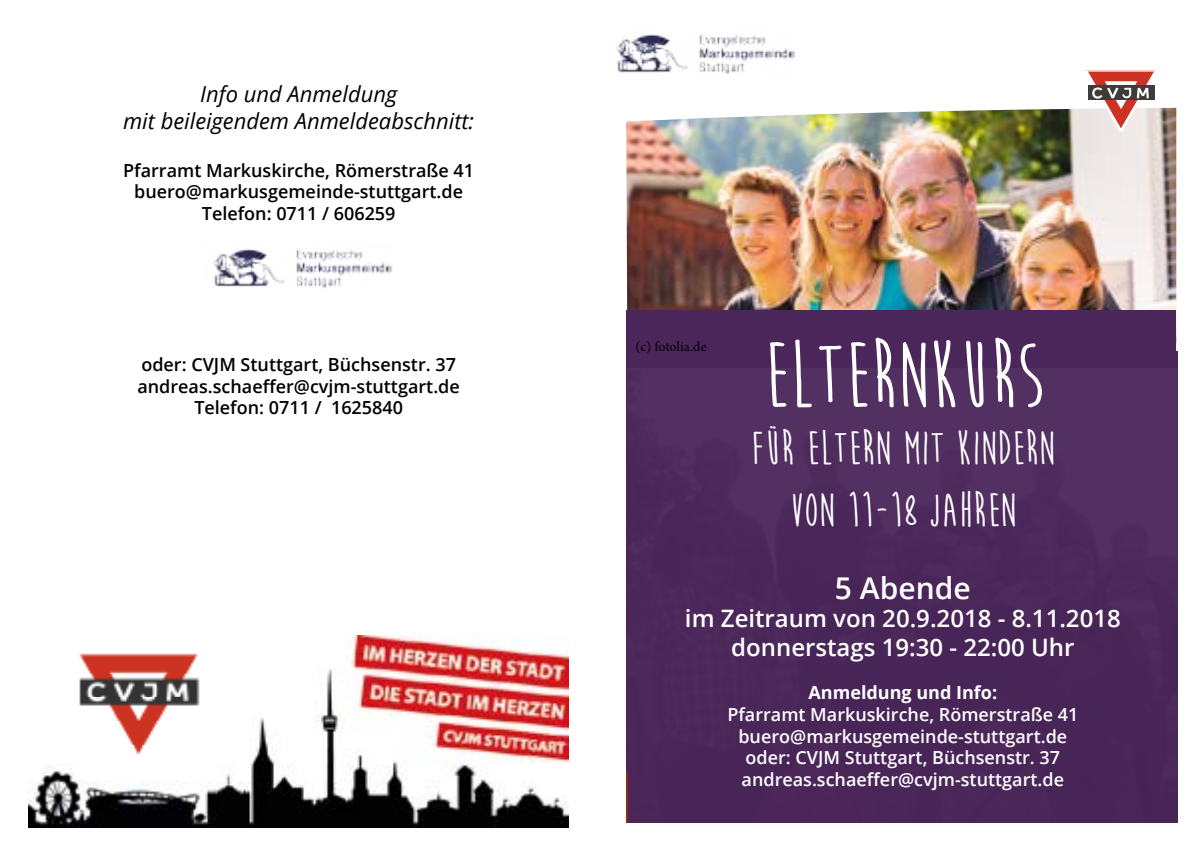
<style>
.page{position:relative;width:1202px;height:851px;background:#fff}
.page>*{position:absolute;margin:0;border:0;box-sizing:border-box;transform-origin:0 0}
.t1{font:700 94px "Moon Flower";color:#fff}
.t2{font:700 48px/62px "Moon Flower";color:#fff;text-align:center}
.t3{font:600 30px "Open Sans";color:#fff}
.t4{font:600 24px/28.8px "Open Sans";color:#fff;text-align:center}
.t5{font:italic 22px/26.4px "Open Sans";color:#000;text-align:center}
.t6{font:600 18px/21.6px "Open Sans";color:#000;text-align:center}
.t7{font:600 18px/21.6px "Open Sans";color:#fff;text-align:center}
.t8{font:700 18px "Open Sans";color:#fff}
.t9{font:14px "Minion Pro";letter-spacing:-.005em;color:#000}
</style>
<div class="page">
<img style="left:29px;top:635px;width:540px;height:192px">
<div style="left:81px;top:660px;width:100px;height:118px;background:#fff"></div>
<img style="left:73px;top:650px;width:131px;height:113px">
<img style="left:626px;top:108px;width:550px;height:202px">
<svg style="left:1084px;top:71px;width:73px;height:60px"></svg>
<div style="left:626px;top:310px;width:550px;height:461px;background:#4b265b"></div>
<div style="left:628px;top:351px;width:550px;height:471px;background:#4b265b"></div>
<img style="left:616px;top:34px;width:179px;height:40px">
<img style="left:213px;top:249px;width:179px;height:39px">
<p class="t5" style="left:123px;top:80px;width:353px">Info und Anmeldung<br>mit beileigendem Anmeldeabschnitt:</p>
<p class="t6" style="left:123px;top:159px;width:352px">Pfarramt Markuskirche, Römerstraße 41 buero@markusgemeinde-stuttgart.de<br>Telefon: 0711 / 606259</p>
<p class="t6" style="left:137px;top:353px;width:324px">oder: CVJM Stuttgart, Büchsenstr. 37 andreas.schaeffer@cvjm-stuttgart.de<br>Telefon: 0711 / 1625840</p>
<p class="t9" style="left:636px;top:337px;width:73px">(c) fotolia.de</p>
<h1 class="t1" style="left:762px;top:326px;width:282px">ELTERNKURS</h1>
<h2 class="t2" style="left:751px;top:418px;width:305px">FÜR ELTERN MIT KINDERN<br>VON 11-18 JAHREN</h2>
<h3 class="t3" style="left:835px;top:567px;width:137px">5 Abende</h3>
<h3 class="t4" style="left:685px;top:603px;width:437px">im Zeitraum von 20.9.2018 - 8.11.2018 donnerstags 19:30 - 22:00 Uhr</h3>
<p class="t8" style="left:808px;top:680px;width:190px">Anmeldung und Info:</p>
<p class="t7" style="left:727px;top:703px;width:352px">Pfarramt Markuskirche, Römerstraße 41 buero@markusgemeinde-stuttgart.de oder: CVJM Stuttgart, Büchsenstr. 37 andreas.schaeffer@cvjm-stuttgart.de</p>
</div>
